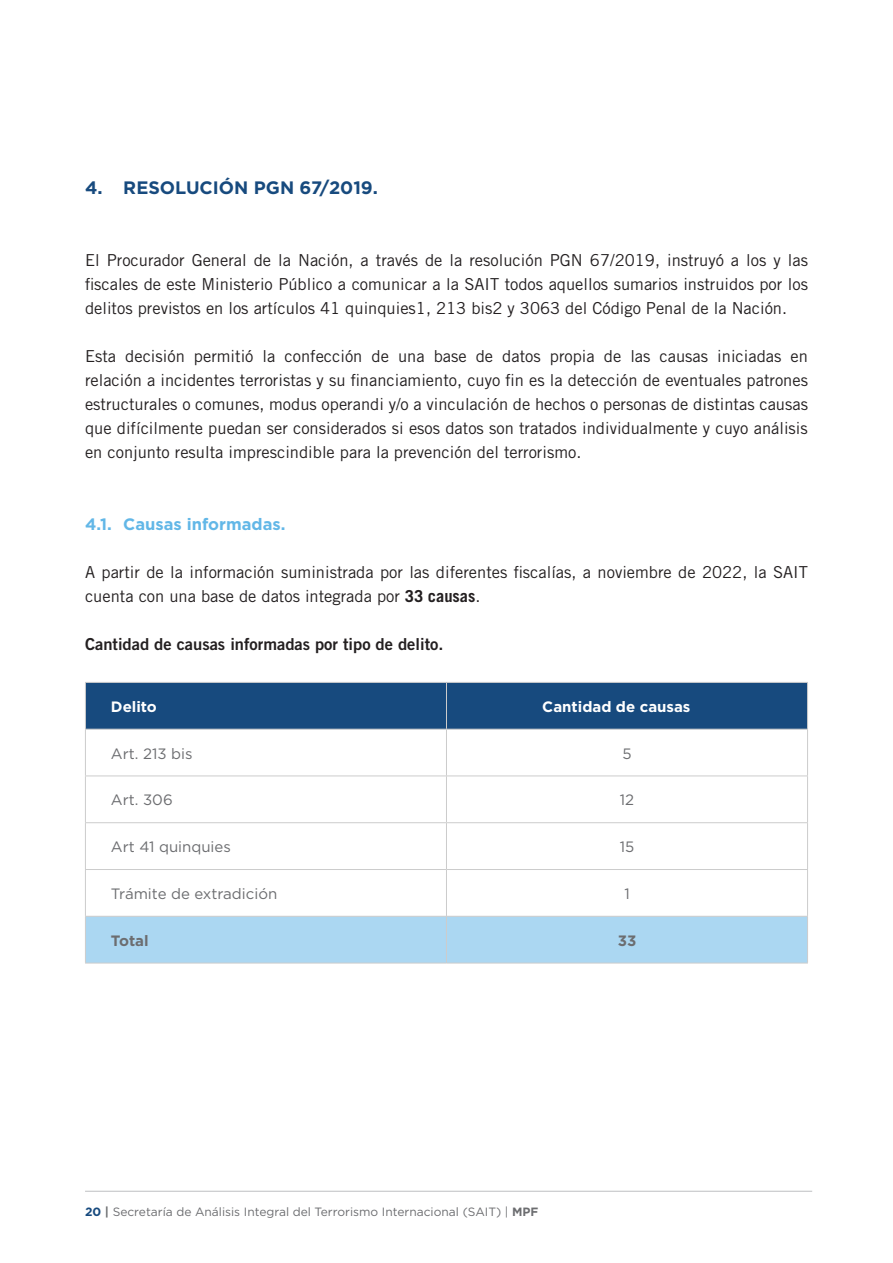
<style>
.page{position:relative;width:893px;height:1263px;background:#fff}
.page>*{position:absolute;margin:0;border:0;box-sizing:border-box;transform-origin:0 0}
.t1{font:700 18px "Gotham";color:#174a7e}
._3__Texto{font:16.5px/24px "Trade Gothic LT Std";color:#231f20;text-align:justify}
._3__Texto-2{font:16.5px "Trade Gothic LT Std Bd 2";color:#231f20}
.t2{font:700 16.5px "Gotham";color:#62b7e7}
._3__TABLA-txt{font:15px "Gotham";color:#6c6d70}
._1__TABLA-titulo{font:700 15px "Gotham";color:#fff}
._4__Tabla-total{font:700 15px "Gotham";color:#6c6d70}
.t3{font:12px "Gotham";color:#6c6d70}
.s1{font-weight:700}
.s2{font-weight:700;color:#174a7e}
</style>
<div class="page">
<hr style="left:85px;top:1191px;width:727px;height:1px;background:#bebfc2">
<div style="left:86px;top:683px;width:721px;height:46px;background:#174a7e"></div>
<div style="left:86px;top:917px;width:721px;height:46px;background:#abd7f2"></div>
<hr style="left:85px;top:682px;width:361px;height:1px;background:#ccc">
<hr style="left:85px;top:683px;width:1px;height:46px;background:#ccc">
<hr style="left:446px;top:682px;width:362px;height:1px;background:#ccc">
<hr style="left:446px;top:683px;width:1px;height:46px;background:#ccc">
<hr style="left:807px;top:683px;width:1px;height:46px;background:#ccc">
<hr style="left:85px;top:729px;width:361px;height:1px;background:#ccc">
<hr style="left:85px;top:729px;width:1px;height:46px;background:#ccc">
<hr style="left:446px;top:729px;width:362px;height:1px;background:#ccc">
<hr style="left:446px;top:729px;width:1px;height:46px;background:#ccc">
<hr style="left:807px;top:729px;width:1px;height:46px;background:#ccc">
<hr style="left:85px;top:775px;width:361px;height:1px;background:#ccc">
<hr style="left:85px;top:776px;width:1px;height:46px;background:#ccc">
<hr style="left:446px;top:775px;width:362px;height:1px;background:#ccc">
<hr style="left:446px;top:776px;width:1px;height:46px;background:#ccc">
<hr style="left:807px;top:776px;width:1px;height:46px;background:#ccc">
<hr style="left:85px;top:822px;width:361px;height:1px;background:#ccc">
<hr style="left:85px;top:823px;width:1px;height:46px;background:#ccc">
<hr style="left:446px;top:822px;width:362px;height:1px;background:#ccc">
<hr style="left:446px;top:823px;width:1px;height:46px;background:#ccc">
<hr style="left:807px;top:823px;width:1px;height:46px;background:#ccc">
<hr style="left:85px;top:869px;width:361px;height:1px;background:#ccc">
<hr style="left:85px;top:870px;width:1px;height:46px;background:#ccc">
<hr style="left:446px;top:869px;width:362px;height:1px;background:#ccc">
<hr style="left:446px;top:870px;width:1px;height:46px;background:#ccc">
<hr style="left:807px;top:870px;width:1px;height:46px;background:#ccc">
<hr style="left:85px;top:916px;width:361px;height:1px;background:#ccc">
<hr style="left:85px;top:917px;width:1px;height:46px;background:#ccc">
<hr style="left:446px;top:916px;width:362px;height:1px;background:#ccc">
<hr style="left:446px;top:917px;width:1px;height:46px;background:#ccc">
<hr style="left:807px;top:917px;width:1px;height:46px;background:#ccc">
<hr style="left:85px;top:963px;width:361px;height:1px;background:#ccc">
<hr style="left:446px;top:963px;width:362px;height:1px;background:#ccc">
<p class="t1" style="left:85px;top:176px;width:294px">4. RESOLUCIÓN PGN 67/2019.</p>
<p class="_3__Texto" style="left:85px;top:248px;width:724px">El Procurador General de la Nación, a través de la resolución PGN 67/2019, instruyó a los y las fiscales de este Ministerio Público a comunicar a la SAIT todos aquellos sumarios instruidos por los delitos previstos en los artículos 41 quinquies1, 213 bis2 y 3063 del Código Penal de la Nación.</p>
<p class="_3__Texto" style="left:85px;top:344px;width:724px">Esta decisión permitió la confección de una base de datos propia de las causas iniciadas en relación a incidentes terroristas y su financiamiento, cuyo fin es la detección de eventuales patrones estructurales o comunes, modus operandi y/o a vinculación de hechos o personas de distintas causas que difícilmente puedan ser considerados si esos datos son tratados individualmente y cuyo análisis en conjunto resulta imprescindible para la prevención del terrorismo.</p>
<p class="t2" style="left:85px;top:513px;width:202px">4.1. Causas informadas.</p>
<p class="_3__Texto" style="left:85px;top:560px;width:724px">A partir de la información suministrada por las diferentes fiscalías, a noviembre de 2022, la SAIT cuenta con una base de datos integrada por <span class="s1">33 causas</span>.</p>
<p class="_3__Texto-2" style="left:85px;top:634px;width:360px">Cantidad de causas informadas por tipo de delito.</p>
<p class="_1__TABLA-titulo" style="left:111px;top:696px;width:47px">Delito</p>
<p class="_1__TABLA-titulo" style="left:542px;top:696px;width:150px">Cantidad de causas</p>
<p class="_3__TABLA-txt" style="left:111px;top:744px;width:83px">Art. 213 bis</p>
<p class="_3__TABLA-txt" style="left:622px;top:744px;width:11px">5</p>
<p class="_3__TABLA-txt" style="left:111px;top:790px;width:63px">Art. 306</p>
<p class="_3__TABLA-txt" style="left:620px;top:790px;width:16px">12</p>
<p class="_3__TABLA-txt" style="left:111px;top:837px;width:122px">Art 41 quinquies</p>
<p class="_3__TABLA-txt" style="left:620px;top:837px;width:16px">15</p>
<p class="_3__TABLA-txt" style="left:111px;top:884px;width:168px">Trámite de extradición</p>
<p class="_3__TABLA-txt" style="left:624px;top:884px;width:7px">1</p>
<p class="_4__Tabla-total" style="left:111px;top:930px;width:39px">Total</p>
<p class="_4__Tabla-total" style="left:618px;top:930px;width:20px">33</p>
<p class="t3" style="left:85px;top:1204px;width:455px"><span class="s2">20</span> <span class="s1">|</span> Secretaría de Análisis Integral del Terrorismo Internacional (SAIT) | <span class="s1">MPF</span></p>
</div>
